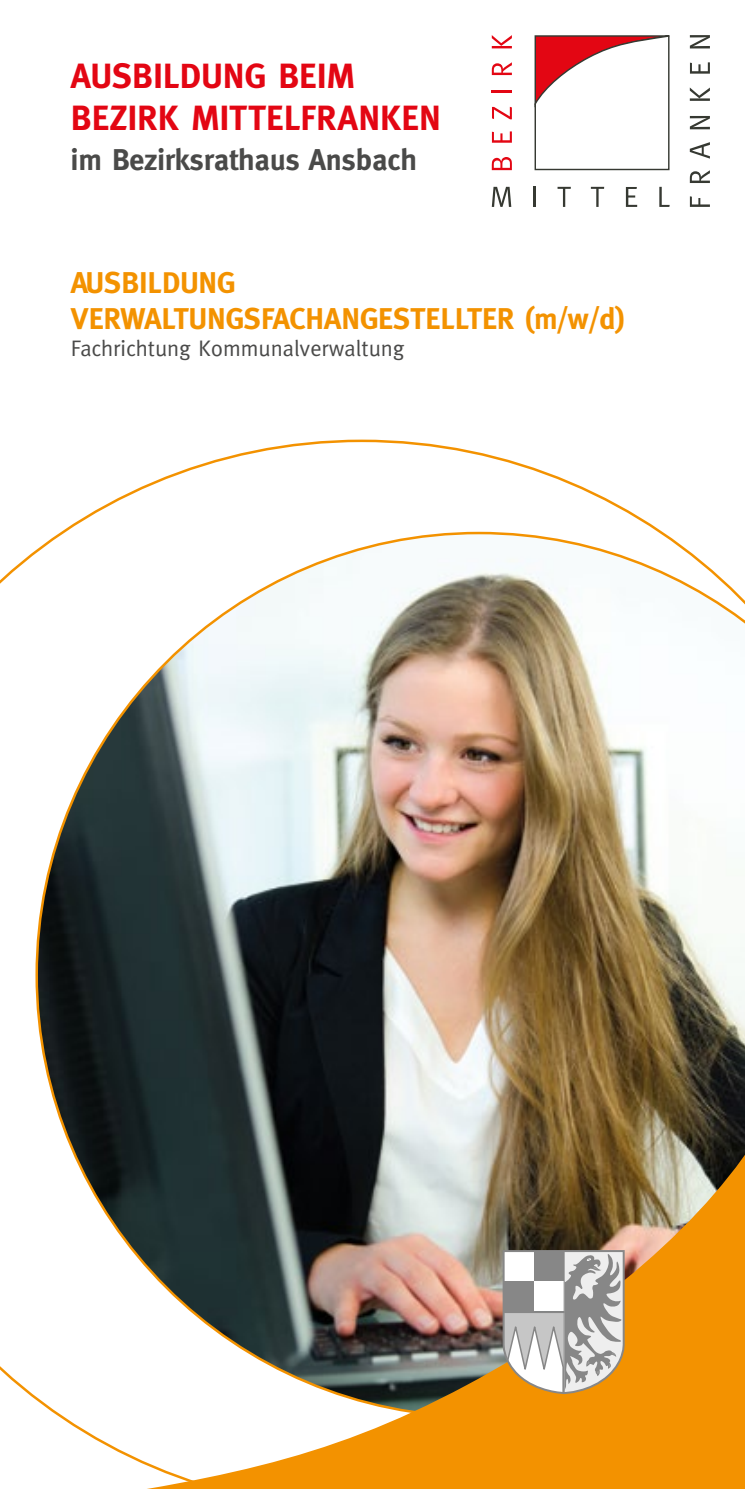
<style>
.page{position:relative;width:745px;height:1489px;background:#fff}
.page>*{position:absolute;margin:0;border:0;box-sizing:border-box;transform-origin:0 0}
.t1{font:700 35px/42px "Meta";letter-spacing:.005em;color:#e30613}
.t2{font:700 30px/36px "Meta";color:#f39200}
.t3{font:700 30px "Meta";color:#4a4a49}
.t4{font:22.5px "Meta";color:#4a4a49}
</style>
<div class="page">
<img style="left:0;top:439px;width:744px;height:960px">
<img style="left:35px;top:1121px;width:709px;height:367px">
<svg style="left:491px;top:157px;width:20px;height:13px"></svg>
<svg style="left:491px;top:131px;width:20px;height:12px"></svg>
<svg style="left:492px;top:107px;width:19px;height:12px"></svg>
<hr style="left:491px;top:91px;width:20px;height:2px;background:#e30613">
<svg style="left:491px;top:63px;width:20px;height:12px"></svg>
<svg style="left:491px;top:35px;width:20px;height:13px"></svg>
<svg style="left:491px;top:187px;width:20px;height:20px"></svg>
<svg style="left:533px;top:35px;width:176px;height:172px"></svg>
<svg style="left:499px;top:1248px;width:126px;height:146px"></svg>
<hr style="left:563px;top:1250px;width:1px;height:142px;background:#878787">
<hr style="left:503px;top:1310px;width:61px;height:2px;background:#878787">
<p class="t1" style="left:71px;top:55px;width:371px">AUSBILDUNG BEIM<br>BEZIRK MITTELFRANKEN</p>
<p class="t3" style="left:71px;top:142px;width:347px">im Bezirksrathaus Ansbach</p>
<p class="t2" style="left:71px;top:264px;width:555px">AUSBILDUNG<br>VERWALTUNGSFACHANGESTELLTER (m/w/d)</p>
<p class="t4" style="left:71px;top:335px;width:335px">Fachrichtung Kommunalverwaltung</p>
</div>
